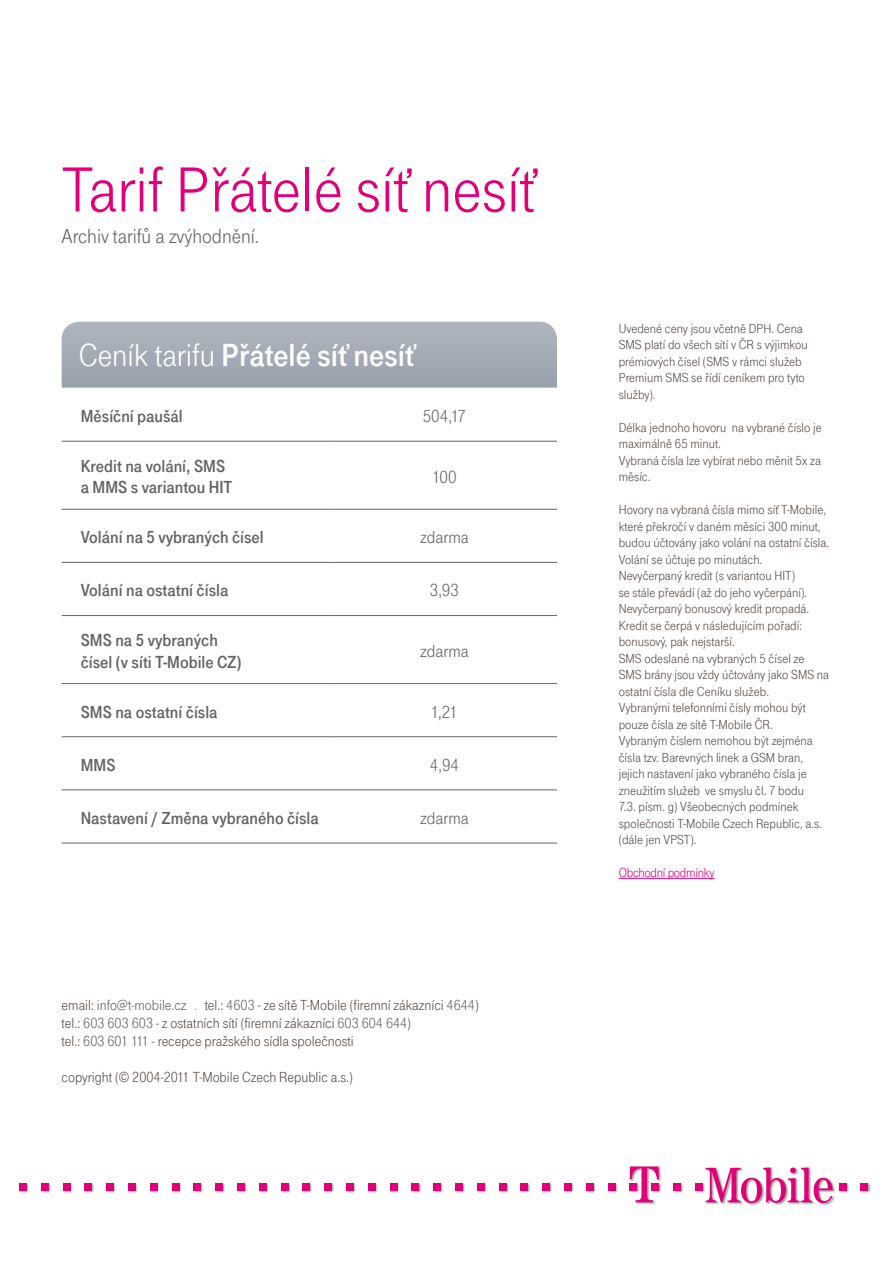
<style>
.page{position:relative;width:893px;height:1263px;background:#fff}
.page>*{position:absolute;margin:0;border:0;box-sizing:border-box;transform-origin:0 0}
.t1{font:66px "Tele Grotesk EE Norm";color:#e20079}
.t2{font:33px "Tele Grotesk EE Fett";color:#fff}
.t3{font:21px "Tele Grotesk EE Norm";color:#646567}
.t4{font:18px/21.6px "Tele Grotesk EE Fett";color:#646567}
.t5{font:18px "Tele Grotesk EE Norm";color:#646567}
.t6{font:15px/18px "Tele Grotesk EE Norm";color:#5a4f4a}
.t7{font:13.5px/16.5px "Tele Grotesk EE Norm";letter-spacing:.005em;color:#5a4f4a}
.t8{font:13.5px "Tele Grotesk EE Norm";letter-spacing:-.02em;color:#e20079}
.s1{font-family:"Tele Grotesk EE Norm"}
.s2{color:#646567}
.s3{color:#a49b97}
</style>
<div class="page">
<img style="left:19px;top:1166px;width:852px;height:39px">
<div style="left:19px;top:1183px;width:8px;height:7px;background:#e20079"></div>
<div style="left:41px;top:1183px;width:7px;height:7px;background:#e20079"></div>
<div style="left:63px;top:1183px;width:7px;height:7px;background:#e20079"></div>
<div style="left:85px;top:1183px;width:7px;height:7px;background:#e20079"></div>
<div style="left:106px;top:1183px;width:8px;height:7px;background:#e20079"></div>
<div style="left:128px;top:1183px;width:8px;height:7px;background:#e20079"></div>
<div style="left:150px;top:1183px;width:7px;height:7px;background:#e20079"></div>
<div style="left:172px;top:1183px;width:7px;height:7px;background:#e20079"></div>
<div style="left:194px;top:1183px;width:7px;height:7px;background:#e20079"></div>
<div style="left:215px;top:1183px;width:8px;height:7px;background:#e20079"></div>
<div style="left:237px;top:1183px;width:8px;height:7px;background:#e20079"></div>
<div style="left:259px;top:1183px;width:7px;height:7px;background:#e20079"></div>
<div style="left:281px;top:1183px;width:7px;height:7px;background:#e20079"></div>
<div style="left:303px;top:1183px;width:7px;height:7px;background:#e20079"></div>
<div style="left:324px;top:1183px;width:8px;height:7px;background:#e20079"></div>
<div style="left:346px;top:1183px;width:8px;height:7px;background:#e20079"></div>
<div style="left:368px;top:1183px;width:7px;height:7px;background:#e20079"></div>
<div style="left:390px;top:1183px;width:7px;height:7px;background:#e20079"></div>
<div style="left:412px;top:1183px;width:7px;height:7px;background:#e20079"></div>
<div style="left:433px;top:1183px;width:8px;height:7px;background:#e20079"></div>
<div style="left:455px;top:1183px;width:8px;height:7px;background:#e20079"></div>
<div style="left:477px;top:1183px;width:7px;height:7px;background:#e20079"></div>
<div style="left:499px;top:1183px;width:7px;height:7px;background:#e20079"></div>
<div style="left:521px;top:1183px;width:7px;height:7px;background:#e20079"></div>
<div style="left:542px;top:1183px;width:8px;height:7px;background:#e20079"></div>
<div style="left:564px;top:1183px;width:8px;height:7px;background:#e20079"></div>
<div style="left:586px;top:1183px;width:7px;height:7px;background:#e20079"></div>
<div style="left:608px;top:1183px;width:7px;height:7px;background:#e20079"></div>
<svg style="left:630px;top:1166px;width:29px;height:36px"></svg>
<div style="left:652px;top:1183px;width:7px;height:7px;background:#e20079"></div>
<div style="left:673px;top:1183px;width:8px;height:7px;background:#e20079"></div>
<svg style="left:706px;top:1167px;width:127px;height:36px"></svg>
<div style="left:695px;top:1183px;width:7px;height:7px;background:#e20079"></div>
<div style="left:839px;top:1183px;width:7px;height:7px;background:#e20079"></div>
<div style="left:861px;top:1183px;width:7px;height:7px;background:#e20079"></div>
<hr style="left:619px;top:878px;width:95px;height:1px;background:#e20079">
<hr style="left:62px;top:441px;width:270px;height:1px;background:#646567">
<hr style="left:332px;top:441px;width:225px;height:1px;background:#646567">
<hr style="left:62px;top:509px;width:270px;height:1px;background:#646567">
<hr style="left:332px;top:509px;width:225px;height:1px;background:#646567">
<hr style="left:62px;top:562px;width:270px;height:1px;background:#646567">
<hr style="left:332px;top:562px;width:225px;height:1px;background:#646567">
<hr style="left:62px;top:615px;width:270px;height:1px;background:#646567">
<hr style="left:332px;top:615px;width:225px;height:1px;background:#646567">
<hr style="left:62px;top:683px;width:270px;height:1px;background:#646567">
<hr style="left:332px;top:683px;width:225px;height:1px;background:#646567">
<hr style="left:62px;top:736px;width:270px;height:1px;background:#646567">
<hr style="left:332px;top:736px;width:225px;height:1px;background:#646567">
<hr style="left:62px;top:790px;width:270px;height:1px;background:#646567">
<hr style="left:332px;top:790px;width:225px;height:1px;background:#646567">
<hr style="left:62px;top:843px;width:270px;height:1px;background:#646567">
<hr style="left:332px;top:843px;width:225px;height:1px;background:#646567">
<svg style="left:62px;top:322px;width:495px;height:66px;background:#a3acb6"></svg>
<h1 class="t1" style="left:62px;top:153px;width:475px">Tarif Přátelé síť nesíť</h1>
<h3 class="t3" style="left:62px;top:224px;width:199px">Archiv tarifů a zvýhodnění.</h3>
<h2 class="t2" style="left:79px;top:336px;width:337px"><span class="s1">Ceník tarifu</span> Přátelé síť nesíť</h2>
<h3 class="t4" style="left:81px;top:405px;width:104px">Měsíční paušál</h3>
<h3 class="t5" style="left:423px;top:406px;width:45px">504,17</h3>
<h3 class="t4" style="left:81px;top:455px;width:153px">Kredit na volání, SMS a MMS s variantou HIT</h3>
<h3 class="t5" style="left:432px;top:467px;width:26px">100</h3>
<h3 class="t4" style="left:81px;top:527px;width:185px">Volání na 5 vybraných čísel</h3>
<h3 class="t5" style="left:420px;top:527px;width:50px">zdarma</h3>
<h3 class="t4" style="left:81px;top:580px;width:149px">Volání na ostatní čísla</h3>
<h3 class="t5" style="left:430px;top:580px;width:31px">3,93</h3>
<h3 class="t4" style="left:81px;top:629px;width:162px">SMS na 5 vybraných čísel (v síti T-Mobile CZ)</h3>
<h3 class="t5" style="left:420px;top:641px;width:50px">zdarma</h3>
<h3 class="t4" style="left:81px;top:701px;width:138px">SMS na ostatní čísla</h3>
<h3 class="t5" style="left:431px;top:702px;width:29px">1,21</h3>
<h3 class="t4" style="left:81px;top:754px;width:36px">MMS</h3>
<h3 class="t5" style="left:430px;top:755px;width:31px">4,94</h3>
<h3 class="t4" style="left:81px;top:807px;width:240px">Nastavení / Změna vybraného čísla</h3>
<h3 class="t5" style="left:420px;top:808px;width:50px">zdarma</h3>
<p class="t6" style="left:62px;top:996px;width:419px">email: <span class="s2">info@t-mobile.cz</span> <span class="s3">.</span> tel.: <span class="s2">4603</span> - ze sítě T-Mobile (firemní zákazníci <span class="s2">4644</span>) tel.: <span class="s2">603 603 603</span> - z ostatních sítí (firemní zákazníci <span class="s2">603 604 644</span>)<br>tel.: <span class="s2">603 601 111</span> - recepce pražského sídla společnosti</p>
<p class="t6" style="left:62px;top:1068px;width:293px">copyright (© 2004-2011 T-Mobile Czech Republic a.s.)</p>
<p class="t7" style="left:619px;top:320px;width:190px">Uvedené ceny jsou včetně DPH. Cena<br>SMS platí do všech sítí v ČR s výjimkou prémiových čísel (SMS v rámci služeb<br>Premium SMS se řídí ceníkem pro tyto služby).</p>
<p class="t7" style="left:619px;top:419px;width:205px">Délka jednoho hovoru na vybrané číslo je maximálně 65 minut.<br>Vybraná čísla lze vybírat nebo měnit 5x za měsíc.</p>
<p class="t7" style="left:619px;top:502px;width:212px">Hovory na vybraná čísla mimo síť T-Mobile, které překročí v daném měsíci 300 minut, budou účtovány jako volání na ostatní čísla.<br>Volání se účtuje po minutách.<br>Nevyčerpaný kredit (s variantou HIT)<br>se stále převádí (až do jeho vyčerpání).<br>Nevyčerpaný bonusový kredit propadá.<br>Kredit se čerpá v následujícím pořadí: bonusový, pak nejstarší.<br>SMS odeslané na vybraných 5 čísel ze SMS brány jsou vždy účtovány jako SMS na ostatní čísla dle Ceníku služeb.<br>Vybranými telefonními čísly mohou být pouze čísla ze sítě T-Mobile ČR.<br>Vybraným číslem nemohou být zejména čísla tzv. Barevných linek a GSM bran, jejich nastavení jako vybraného čísla je zneužitím služeb ve smyslu čl. 7 bodu<br>7.3. písm. g) Všeobecných podmínek společnosti T-Mobile Czech Republic, a.s. (dále jen VPST).</p>
<p class="t8" style="left:619px;top:865px;width:97px">Obchodní podmínky</p>
</div>
